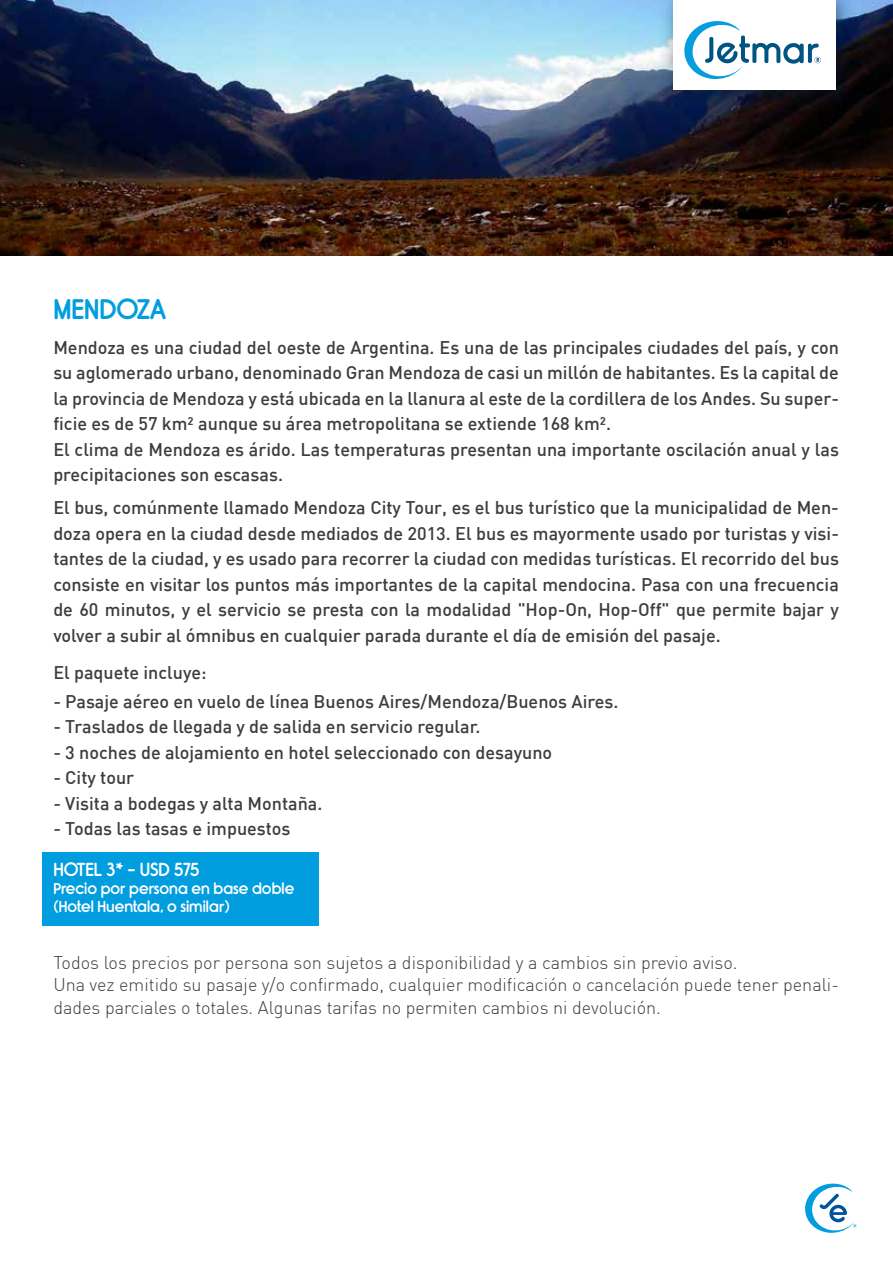
<style>
.page{position:relative;width:893px;height:1263px;background:#fff}
.page>*{position:absolute;margin:0;border:0;box-sizing:border-box;transform-origin:0 0}
.t1{font:27px "Rimouski Sb";color:#009ddf}
.t2{font:500 18px/25.5px "DIN";color:#3d3d3f}
.t3{font:300 18px/22.5px "DIN";color:#3d3d3f}
.t4{font:18px "Rimouski Sb";color:#fff}
.t5{font:15px/18px "Rimouski Sb";color:#fff}
</style>
<div class="page">
<div style="left:42px;top:852px;width:277px;height:73px;background:#009ddf"></div>
<img style="left:0;top:0;width:893px;height:255px">
<svg style="left:805px;top:1183px;width:52px;height:50px"></svg>
<img style="left:621px;top:0;width:272px;height:149px">
<div style="left:673px;top:0;width:163px;height:90px;background:#fff"></div>
<svg style="left:684px;top:21px;width:137px;height:59px"></svg>
<h1 class="t1" style="left:53px;top:294px;width:114px">MENDOZA</h1>
<p class="t2" style="left:53px;top:334px;width:787px">Mendoza es una ciudad del oeste de Argentina. Es una de las principales ciudades del país, y con su aglomerado urbano, denominado Gran Mendoza de casi un millón de habitantes. Es la capital de la provincia de Mendoza y está ubicada en la llanura al este de la cordillera de los Andes. Su super&shy;ficie es de 57 km² aunque su área metropolitana se extiende 168 km².<br>El clima de Mendoza es árido. Las temperaturas presentan una importante oscilación anual y las precipitaciones son escasas.</p>
<p class="t2" style="left:53px;top:494px;width:787px;text-align:justify">El bus, comúnmente llamado Mendoza City Tour, es el bus turístico que la municipalidad de Men&shy;doza opera en la ciudad desde mediados de 2013. El bus es mayormente usado por turistas y visi&shy;tantes de la ciudad, y es usado para recorrer la ciudad con medidas turísticas. El recorrido del bus consiste en visitar los puntos más importantes de la capital mendocina. Pasa con una frecuencia de 60 minutos, y el servicio se presta con la modalidad "Hop-On, Hop-Off" que permite bajar y volver a subir al ómnibus en cualquier parada durante el día de emisión del pasaje.</p>
<p class="t2" style="left:53px;top:659px;width:155px">El paquete incluye:</p>
<p class="t2" style="left:53px;top:688px;width:567px">- Pasaje aéreo en vuelo de línea Buenos Aires/Mendoza/Buenos Aires.</p>
<p class="t2" style="left:53px;top:713px;width:429px">- Traslados de llegada y de salida en servicio regular.</p>
<p class="t2" style="left:53px;top:739px;width:500px">- 3 noches de alojamiento en hotel seleccionado con desayuno</p>
<p class="t2" style="left:53px;top:764px;width:82px">- City tour</p>
<p class="t2" style="left:53px;top:790px;width:271px">- Visita a bodegas y alta Montaña.</p>
<p class="t2" style="left:53px;top:815px;width:239px">- Todas las tasas e impuestos</p>
<p class="t4" style="left:53px;top:859px;width:148px">HOTEL 3* - USD 575</p>
<p class="t5" style="left:53px;top:879px;width:243px">Precio por persona en base doble (Hotel Huentala, o similar)</p>
<p class="t3" style="left:53px;top:951px;width:787px">Todos los precios por persona son sujetos a disponibilidad y a cambios sin previo aviso.<br>Una vez emitido su pasaje y/o confirmado, cualquier modificación o cancelación puede tener penali&shy;dades parciales o totales. Algunas tarifas no permiten cambios ni devolución.</p>
</div>
